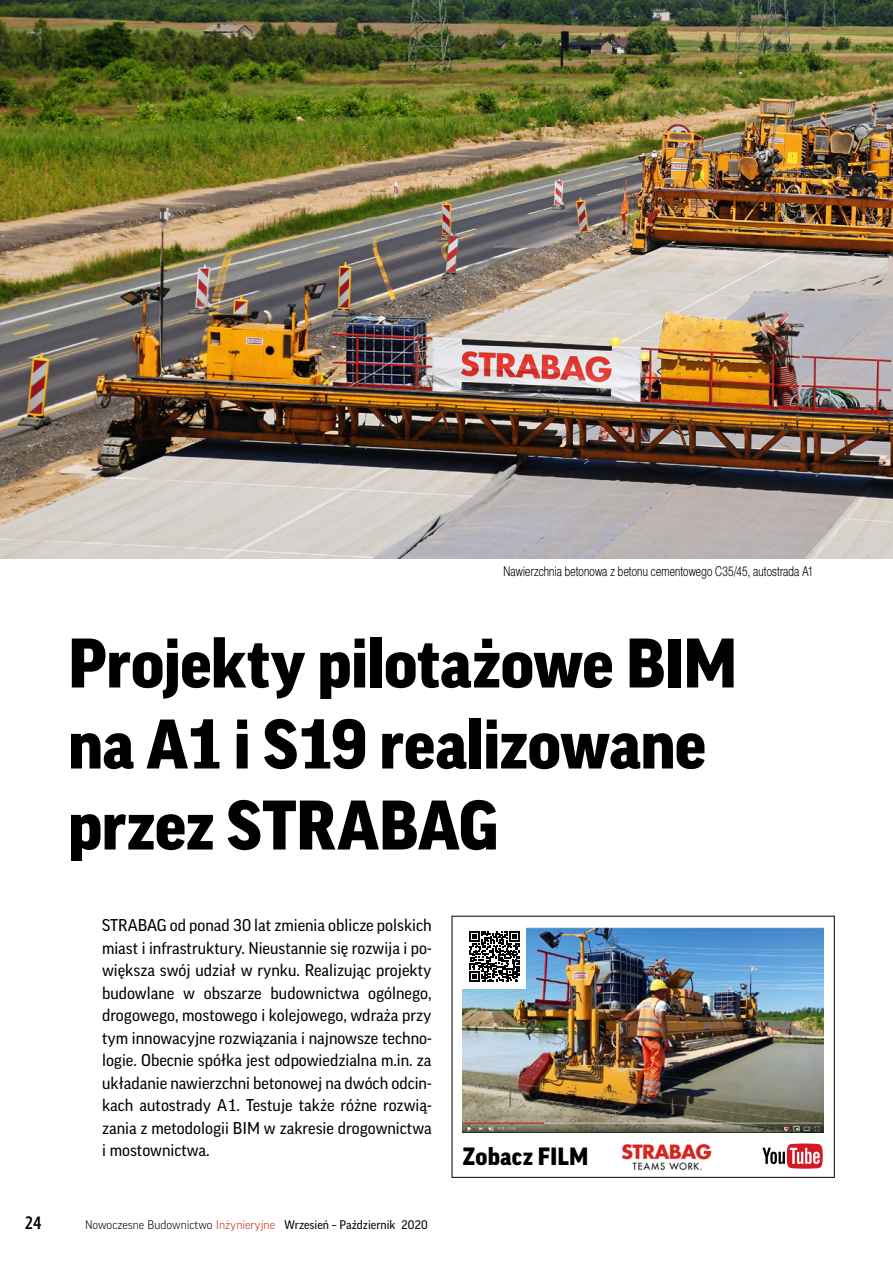
<style>
.page{position:relative;width:893px;height:1263px;background:#fff}
.page>*{position:absolute;margin:0;border:0;box-sizing:border-box;transform-origin:0 0}
.srodtytuly{font:900 67.5px/81px "Good Pro";letter-spacing:-.01em;color:#000}
.srodtytuly-2{font:900 24.15px "Good Pro";letter-spacing:.005em;color:#000}
.t1{font:700 18px "Aerton Cnd EFN";color:#000}
.lead{font:16.5px/22.5px "Good Pro";color:#000;text-align:justify}
.podpos_zdjecia_2{font:13.5px "Switzer Cnd EFN Light";letter-spacing:.015em;color:#000;scale:.9 1}
.t2{font:12px "Good Pro";color:#000}
.s1{font-weight:300}
.s2{font-weight:300;color:#cb2a1d}
</style>
<div class="page">
<img style="left:621px;top:1143px;width:91px;height:28px">
<img style="left:462px;top:927px;width:362px;height:206px">
<div style="left:462px;top:925px;width:64px;height:63px;background:#fff"></div>
<svg style="left:469px;top:931px;width:51px;height:51px"></svg>
<svg style="left:762px;top:1143px;width:61px;height:26px"></svg>
<img style="left:0;top:0;width:893px;height:558px">
<p class="t1" style="left:25px;top:1212px;width:18px">24</p>
<p class="podpos_zdjecia_2" style="left:503px;top:563px;width:346px">Nawierzchnia betonowa z betonu cementowego C35/45, autostrada A1</p>
<p class="srodtytuly" style="left:68px;top:623px;width:671px">Projekty pilotażowe BIM na A1 i S19 realizowane przez STRABAG</p>
<p class="lead" style="left:102px;top:914px;width:331px">STRABAG od ponad 30 lat zmienia oblicze polskich miast i infrastruktury. Nieustannie się rozwija i po&shy;większa swój udział w rynku. Realizując projekty budowlane w obszarze budownictwa ogólnego, drogowego, mostowego i kolejowego, wdraża przy tym innowacyjne rozwiązania i najnowsze techno&shy;logie. Obecnie spółka jest odpowiedzialna m.in. za układanie nawierzchni betonowej na dwóch odcin&shy;kach autostrady A1. Testuje także różne rozwią&shy;zania z metodologii BIM w zakresie drogownictwa i mostownictwa.</p>
<p class="t2" style="left:85px;top:1218px;width:344px"><span class="s1">Nowoczesne Budownictwo</span> <span class="s2">Inżynieryjne</span> Wrzesień – Październik 2020</p>
<p class="srodtytuly-2" style="left:462px;top:1143px;width:128px">Zobacz FILM</p>
</div>
